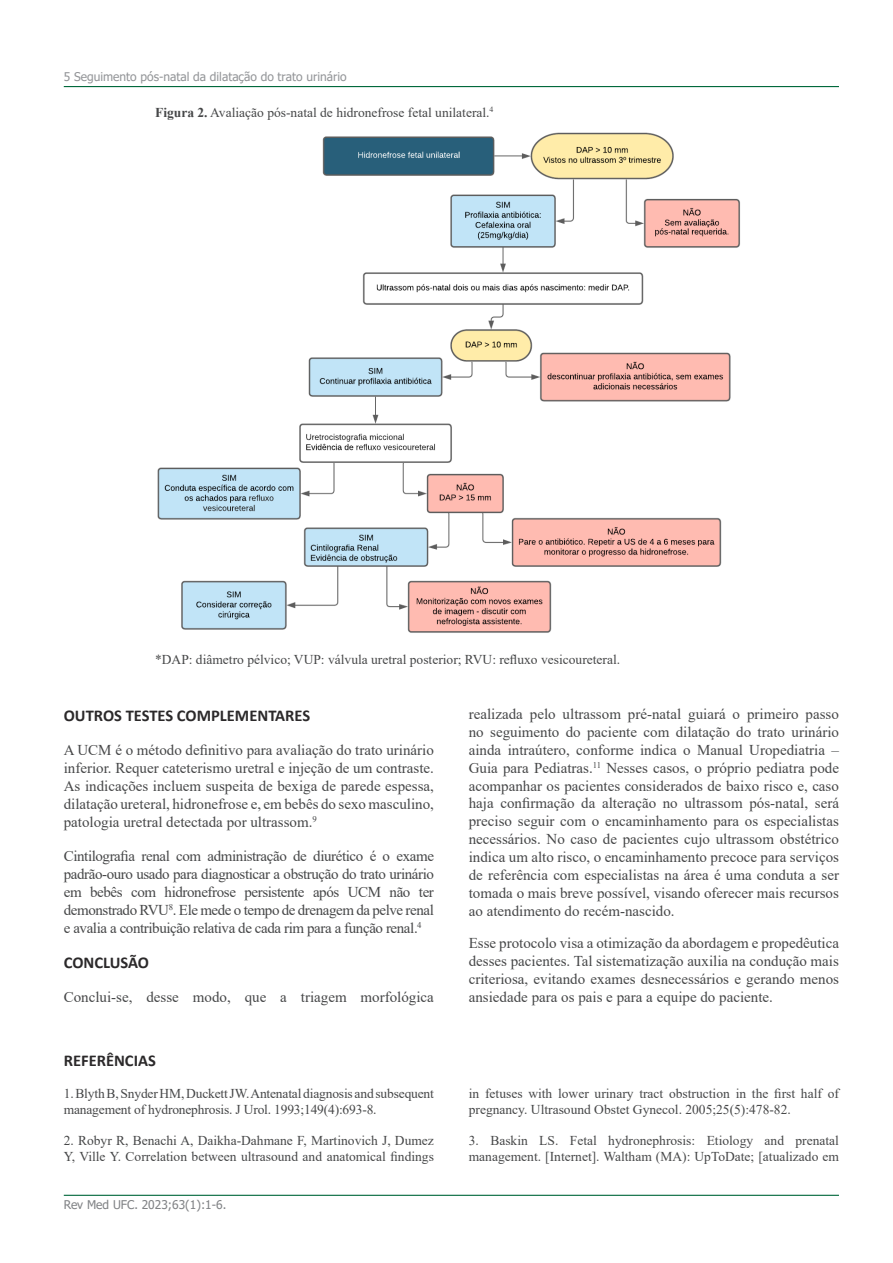
<style>
.page{position:relative;width:893px;height:1263px;background:#fff}
.page>*{position:absolute;margin:0;border:0;box-sizing:border-box;transform-origin:0 0}
.t1{font:700 16.5px "Calibri";color:#2b292a}
.t2{font:15px/17.9px "Times New Roman";color:#464748;text-align:justify}
.t3{font:13.5px/16.2px "Times New Roman";color:#464748}
.t4{font:12px "Tahoma";color:#939598}
.t5{font:12px "Tahoma";color:#808285}
.s1{font-weight:700}
</style>
<div class="page">
<hr style="left:64px;top:86px;width:775px;height:1px;background:#00683b">
<hr style="left:64px;top:1195px;width:775px;height:1px;background:#00683b">
<img style="left:157px;top:132px;width:583px;height:501px">
<p class="t4" style="left:64px;top:69px;width:284px">5 Seguimento pós-natal da dilatação do trato urinário</p>
<p class="t3" style="left:155px;top:104px;width:340px"><span class="s1">Figura 2.</span> Avaliação pós-natal de hidronefrose fetal unilateral.<sup>4</sup></p>
<p class="t3" style="left:155px;top:651px;width:467px">*DAP: diâmetro pélvico; VUP: válvula uretral posterior; RVU: refluxo vesicoureteral.</p>
<p class="t1" style="left:64px;top:704px;width:248px">OUTROS TESTES COMPLEMENTARES</p>
<p class="t2" style="left:64px;top:740px;width:372px">A UCM é o método definitivo para avaliação do trato urinário inferior. Requer cateterismo uretral e injeção de um contraste.<br>As indicações incluem suspeita de bexiga de parede espessa, dilatação ureteral, hidronefrose e, em bebês do sexo masculino, patologia uretral detectada por ultrassom.<sup>9</sup></p>
<p class="t2" style="left:64px;top:846px;width:372px">Cintilografia renal com administração de diurético é o exame padrão-ouro usado para diagnosticar a obstrução do trato urinário em bebês com hidronefrose persistente após UCM não ter demonstrado RVU<sup>8</sup>. Ele mede o tempo de drenagem da pelve renal e avalia a contribuição relativa de cada rim para a função renal.<sup>4</sup></p>
<p class="t1" style="left:64px;top:951px;width:87px">CONCLUSÃO</p>
<p class="t2" style="left:64px;top:987px;width:372px">Conclui-se, desse modo, que a triagem morfológica</p>
<p class="t1" style="left:64px;top:1049px;width:94px">REFERÊNCIAS</p>
<p class="t3" style="left:64px;top:1084px;width:372px">1. Blyth B, Snyder HM, Duckett JW. Antenatal diagnosis and subsequent management of hydronephrosis. J Urol. 1993;149(4):693-8.</p>
<p class="t3" style="left:64px;top:1132px;width:372px">2. Robyr R, Benachi A, Daikha-Dahmane F, Martinovich J, Dumez<br>Y, Ville Y. Correlation between ultrasound and anatomical findings</p>
<p class="t5" style="left:64px;top:1197px;width:164px">Rev Med UFC. 2023;63(1):1-6.</p>
<p class="t2" style="left:469px;top:705px;width:372px">realizada pelo ultrassom pré-natal guiará o primeiro passo no seguimento do paciente com dilatação do trato urinário ainda intraútero, conforme indica o Manual Uropediatria – Guia para Pediatras.<sup>11</sup> Nesses casos, o próprio pediatra pode acompanhar os pacientes considerados de baixo risco e, caso haja confirmação da alteração no ultrassom pós-natal, será preciso seguir com o encaminhamento para os especialistas necessários. No caso de pacientes cujo ultrassom obstétrico indica um alto risco, o encaminhamento precoce para serviços de referência com especialistas na área é uma conduta a ser tomada o mais breve possível, visando oferecer mais recursos ao atendimento do recém-nascido.</p>
<p class="t2" style="left:469px;top:934px;width:372px">Esse protocolo visa a otimização da abordagem e propedêutica desses pacientes. Tal sistematização auxilia na condução mais criteriosa, evitando exames desnecessários e gerando menos ansiedade para os pais e para a equipe do paciente.</p>
<p class="t3" style="left:469px;top:1084px;width:372px">in fetuses with lower urinary tract obstruction in the first half of pregnancy. Ultrasound Obstet Gynecol. 2005;25(5):478-82.</p>
<p class="t3" style="left:469px;top:1132px;width:372px">3. Baskin LS. Fetal hydronephrosis: Etiology and prenatal management. [Internet]. Waltham (MA): UpToDate; [atualizado em</p>
</div>
